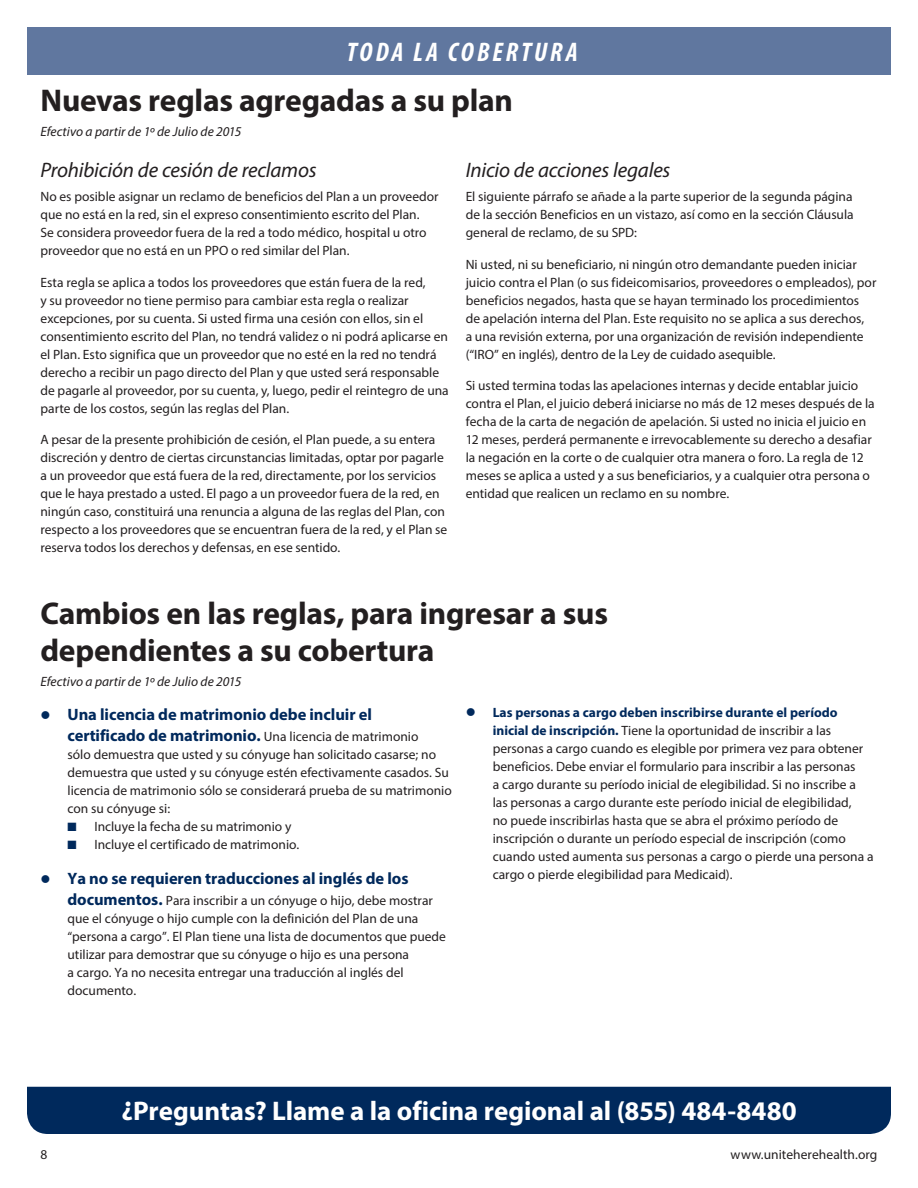
<style>
.page{position:relative;width:918px;height:1188px;background:#fff}
.page>*{position:absolute;margin:0;border:0;box-sizing:border-box;transform-origin:0 0}
.t1{font:700 31.5px/37.5px "Myriad Pro";letter-spacing:-.01em;color:#231f20}
.t2{font:700 27px "Myriad Pro";letter-spacing:-.005em;color:#fff}
.t3{font:italic 700 condensed 27px "Myriad Pro";letter-spacing:.11em;color:#fff}
.t4{font:italic 21px "Myriad Pro";letter-spacing:-.01em;color:#231f20}
.t5{font:700 16.5px/21px "Myriad Pro";letter-spacing:-.005em;color:#00295c}
.t6{font:13.5px/18px "Myriad Pro";color:#231f20}
.t7{font:italic 13.5px "Myriad Pro";letter-spacing:.005em;color:#231f20}
.s1{font-weight:400;font-size:13.5px;color:#231f20}
.s2{color:#00295c}
.s3{font-weight:700;font-size:16.5px;color:#00295c}
.s4{font-weight:700;color:#00295c}
</style>
<div class="page">
<div style="left:27px;top:1087px;width:864px;height:47px;background:#00295c"></div>
<div style="left:27px;top:27px;width:864px;height:47px;background:#60779f"></div>
<h2 class="t3" style="left:347px;top:35px;width:232px">TODA LA COBERTURA</h2>
<h1 class="t1" style="left:40px;top:81px;width:474px">Nuevas reglas agregadas a su plan</h1>
<p class="t7" style="left:40px;top:123px;width:202px">Efectivo a partir de 1º de Julio de 2015</p>
<h3 class="t4" style="left:40px;top:157px;width:278px">Prohibición de cesión de reclamos</h3>
<p class="t6" style="left:40px;top:188px;width:400px">No es posible asignar un reclamo de beneficios del Plan a un proveedor que no está en la red, sin el expreso consentimiento escrito del Plan.<br>Se considera proveedor fuera de la red a todo médico, hospital u otro proveedor que no está en un PPO o red similar del Plan.</p>
<p class="t6" style="left:40px;top:273px;width:410px">Esta regla se aplica a todos los proveedores que están fuera de la red,<br>y su proveedor no tiene permiso para cambiar esta regla o realizar excepciones, por su cuenta. Si usted firma una cesión con ellos, sin el consentimiento escrito del Plan, no tendrá validez o ni podrá aplicarse en el Plan. Esto significa que un proveedor que no esté en la red no tendrá derecho a recibir un pago directo del Plan y que usted será responsable de pagarle al proveedor, por su cuenta, y, luego, pedir el reintegro de una parte de los costos, según las reglas del Plan.</p>
<p class="t6" style="left:40px;top:431px;width:408px">A pesar de la presente prohibición de cesión, el Plan puede, a su entera discreción y dentro de ciertas circunstancias limitadas, optar por pagarle a un proveedor que está fuera de la red, directamente, por los servicios que le haya prestado a usted. El pago a un proveedor fuera de la red, en ningún caso, constituirá una renuncia a alguna de las reglas del Plan, con respecto a los proveedores que se encuentran fuera de la red, y el Plan se reserva todos los derechos y defensas, en ese sentido.</p>
<h3 class="t4" style="left:466px;top:157px;width:206px">Inicio de acciones legales</h3>
<p class="t6" style="left:466px;top:188px;width:389px;text-align:justify">El siguiente párrafo se añade a la parte superior de la segunda página de la sección Beneficios en un vistazo, así como en la sección Cláusula general de reclamo, de su SPD:</p>
<p class="t6" style="left:466px;top:255px;width:412px">Ni usted, ni su beneficiario, ni ningún otro demandante pueden iniciar juicio contra el Plan (o sus fideicomisarios, proveedores o empleados), por beneficios negados, hasta que se hayan terminado los procedimientos de apelación interna del Plan. Este requisito no se aplica a sus derechos,<br>a una revisión externa, por una organización de revisión independiente (“IRO” en inglés), dentro de la Ley de cuidado asequible.</p>
<p class="t6" style="left:466px;top:377px;width:411px">Si usted termina todas las apelaciones internas y decide entablar juicio contra el Plan, el juicio deberá iniciarse no más de 12 meses después de la fecha de la carta de negación de apelación. Si usted no inicia el juicio en 12 meses, perderá permanente e irrevocablemente su derecho a desafiar la negación en la corte o de cualquier otra manera o foro. La regla de 12 meses se aplica a usted y a sus beneficiarios, y a cualquier otra persona o entidad que realicen un reclamo en su nombre.</p>
<h1 class="t1" style="left:40px;top:593px;width:569px">Cambios en las reglas, para ingresar a sus dependientes a su cobertura</h1>
<p class="t7" style="left:40px;top:673px;width:202px">Efectivo a partir de 1º de Julio de 2015</p>
<p class="t5" style="left:68px;top:704px;width:353px">Una licencia de matrimonio debe incluir el certificado de matrimonio. <span class="s1">Una licencia de matrimonio</span></p>
<p class="t6" style="left:68px;top:746px;width:386px">sólo demuestra que usted y su cónyuge han solicitado casarse; no demuestra que usted y su cónyuge estén efectivamente casados. Su licencia de matrimonio sólo se considerará prueba de su matrimonio con su cónyuge si:</p>
<p class="t6" style="left:67px;top:818px;width:225px"><span class="s2">■</span> Incluye la fecha de su matrimonio y</p>
<p class="t6" style="left:67px;top:836px;width:233px"><span class="s2">■</span> Incluye el certificado de matrimonio.</p>
<p class="t5" style="left:68px;top:867px;width:343px">Ya no se requieren traducciones al inglés de los</p>
<p class="t6" style="left:67px;top:891px;width:380px"><span class="s3">documentos.</span> Para inscribir a un cónyuge o hijo, debe mostrar que el cónyuge o hijo cumple con la definición del Plan de una “persona a cargo”. El Plan tiene una lista de documentos que puede utilizar para demostrar que su cónyuge o hijo es una persona<br>a cargo. Ya no necesita entregar una traducción al inglés del documento.</p>
<p class="t6" style="left:493px;top:704px;width:382px"><span class="s4">Las personas a cargo deben inscribirse durante el período inicial de inscripción.</span> Tiene la oportunidad de inscribir a las personas a cargo cuando es elegible por primera vez para obtener beneficios. Debe enviar el formulario para inscribir a las personas<br>a cargo durante su período inicial de elegibilidad. Si no inscribe a las personas a cargo durante este período inicial de elegibilidad,<br>no puede inscribirlas hasta que se abra el próximo período de inscripción o durante un período especial de inscripción (como cuando usted aumenta sus personas a cargo o pierde una persona a cargo o pierde elegibilidad para Medicaid).</p>
<h2 class="t2" style="left:122px;top:1093px;width:677px">¿Preguntas? Llame a la oficina regional al (855) 484-8480</h2>
<p class="t6" style="left:40px;top:1146px;width:8px">8</p>
<p class="t6" style="left:731px;top:1146px;width:148px">www.uniteherehealth.org</p>
</div>
